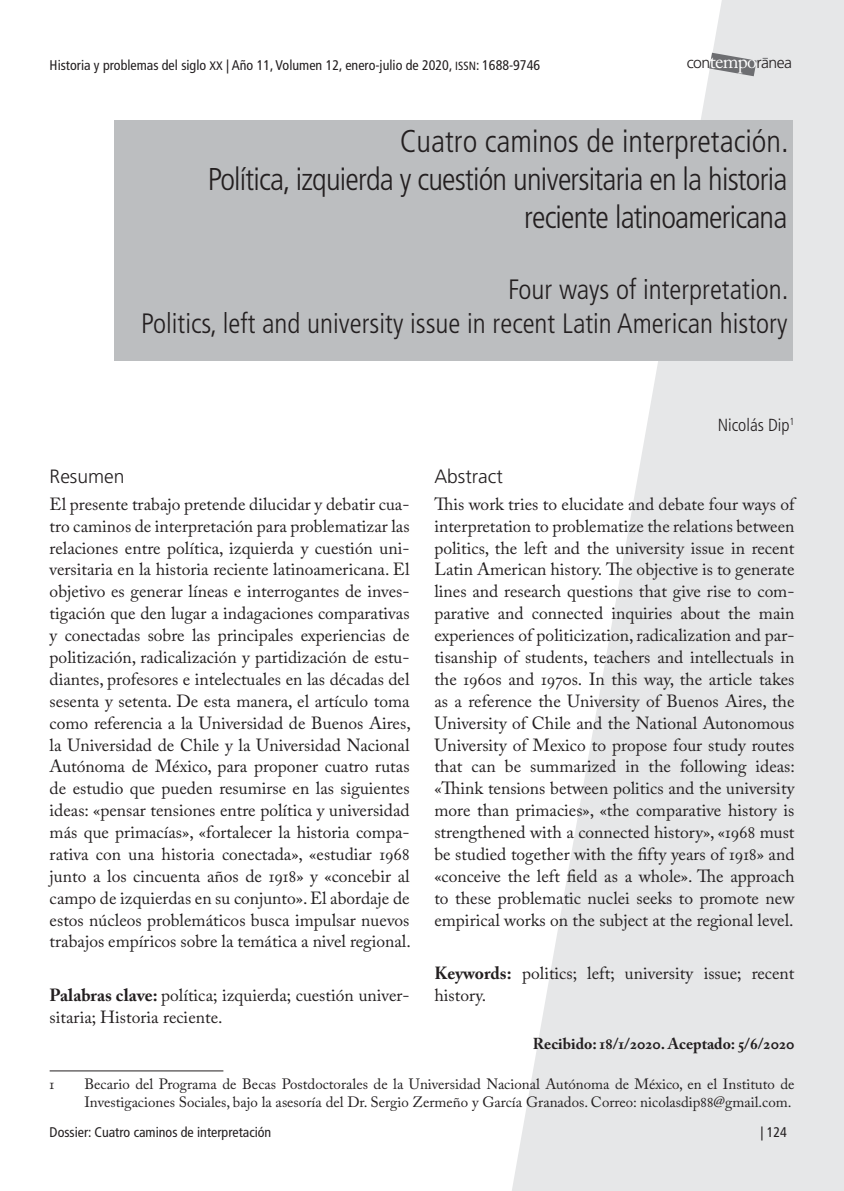
<style>
.page{position:relative;width:844px;height:1191px;background:#fff}
.page>*{position:absolute;margin:0;border:0;box-sizing:border-box;transform-origin:0 0}
.tit_-_Copia{font:300 condensed 31.5px/37.8px "Frutiger";letter-spacing:-.025em;color:#231f20;text-align:right}
.tit{font:300 condensed 31.5px "Frutiger";color:#231f20}
.tit_ing{font:300 condensed 28px/33.6px "Frutiger";color:#231f20;text-align:right}
.st02{font:300 19.25px "Frutiger";color:#231f20}
.txt_alemán{font:17.5px/21.9px "Adobe Caslon Pro";color:#231f20;text-align:justify}
.txt_alemán_-_inglés{font:17.5px/21.9px "Adobe Caslon Pro";color:#231f20}
.autor{font:300 condensed 17.5px "Frutiger";color:#231f20}
.autores_bibliográfic{font:700 15.75px "Adobe Caslon Pro";color:#231f20}
.t1{font:300 15.75px "Frutiger";letter-spacing:-.035em;color:#231f20}
.nota_al_pie{font:14.88px/17.8px "Adobe Caslon Pro";color:#231f20}
.t2{font:condensed 14px "Frutiger";color:#231f20}
.s1{font-size:12.25px}
.s2{font-family:"Frutiger Cn SC850";font-stretch:normal;font-size:11.9px}
.s3{font-family:"Adobe Caslon Pro";font-weight:400;font-size:19.6px;color:#fff}
.s4{font-weight:700}
</style>
<div class="page">
<svg style="left:504px;top:0;width:339px;height:1191px;fill:#e6e7e8"></svg>
<svg style="left:709px;top:53px;width:47px;height:23px"></svg>
<hr style="left:50px;top:1070px;width:173px;height:1px;background:#231f20">
<div style="left:114px;top:121px;width:678px;height:240px;background:#bcbec0"></div>
<p class="t2" style="left:50px;top:57px;width:492px">Historia y problemas del siglo <span class="s1">XX</span> | Año 11, Volumen 12, enero-julio de 2020, <span class="s2">ISSN</span>: 1688-9746</p>
<p class="t1" style="left:686px;top:54px;width:107px">con<span class="s3">tempo</span>ranea</p>
<p class="tit" style="left:399px;top:123px;width:390px">Cuatro caminos de interpretación.</p>
<p class="tit_-_Copia" style="left:208px;top:160px;width:581px">Política, izquierda y cuestión universitaria en la historia reciente latinoamericana</p>
<p class="tit_ing" style="left:141px;top:273px;width:648px">Four ways of interpretation.<br>Politics, left and university issue in recent Latin American history</p>
<p class="st02" style="left:50px;top:465px;width:76px">Resumen</p>
<p class="txt_alemán" style="left:50px;top:493px;width:362px">El presente trabajo pretende dilucidar y debatir cua&shy;tro caminos de interpretación para problematizar las relaciones entre política, izquierda y cuestión uni&shy;versitaria en la historia reciente latinoamericana. El objetivo es generar líneas e interrogantes de inves&shy;tigación que den lugar a indagaciones comparativas y conectadas sobre las principales experiencias de politización, radicalización y partidización de estu&shy;diantes, profesores e intelectuales en las décadas del sesenta y setenta. De esta manera, el artículo toma como referencia a la Universidad de Buenos Aires, la Universidad de Chile y la Universidad Nacional Autónoma de México, para proponer cuatro rutas de estudio que pueden resumirse en las siguientes ideas: «pensar tensiones entre política y universidad más que primacías», «fortalecer la historia compa&shy;rativa con una historia conectada», «estudiar 1968 junto a los cincuenta años de 1918» y «concebir al campo de izquierdas en su conjunto». El abordaje de estos núcleos problemáticos busca impulsar nuevos trabajos empíricos sobre la temática a nivel regional.</p>
<p class="txt_alemán" style="left:50px;top:984px;width:361px"><span class="s4">Palabras clave:</span> política; izquierda; cuestión univer&shy;sitaria; Historia reciente.</p>
<p class="autor" style="left:717px;top:415px;width:78px">Nicolás Dip<sup>1</sup></p>
<p class="st02" style="left:434px;top:465px;width:70px">Abstract</p>
<p class="txt_alemán_-_inglés" style="left:434px;top:493px;width:363px">This work tries to elucidate and debate four ways of interpretation to problematize the relations between politics, the left and the university issue in recent Latin American history. The objective is to generate lines and research questions that give rise to com&shy;parative and connected inquiries about the main experiences of politicization, radicalization and par&shy;tisanship of students, teachers and intellectuals in the 1960s and 1970s. In this way, the article takes as a reference the University of Buenos Aires, the University of Chile and the National Autonomous University of Mexico to propose four study routes that can be summarized in the following ideas: «Think tensions between politics and the university more than primacies», «the comparative history is strengthened with a connected history», «1968 must be studied together with the fifty years of 1918» and «conceive the left field as a whole». The approach to these problematic nuclei seeks to promote new empirical works on the subject at the regional level.</p>
<p class="txt_alemán_-_inglés" style="left:434px;top:962px;width:361px"><span class="s4">Keywords:</span> politics; left; university issue; recent history.</p>
<p class="autores_bibliográfic" style="left:532px;top:1034px;width:263px">Recibido: 18/1/2020. Aceptado: 5/6/2020</p>
<p class="nota_al_pie" style="left:50px;top:1074px;width:6px">1</p>
<p class="nota_al_pie" style="left:84px;top:1074px;width:711px">Becario del Programa de Becas Postdoctorales de la Universidad Nacional Autónoma de México, en el Instituto de<br>Investigaciones Sociales, bajo la asesoría del Dr. Sergio Zermeño y García Granados. Correo: nicolasdip88@gmail.com.</p>
<p class="t2" style="left:50px;top:1124px;width:223px">Dossier: Cuatro caminos de interpretación</p>
<p class="t2" style="left:760px;top:1124px;width:28px">| 124</p>
</div>
